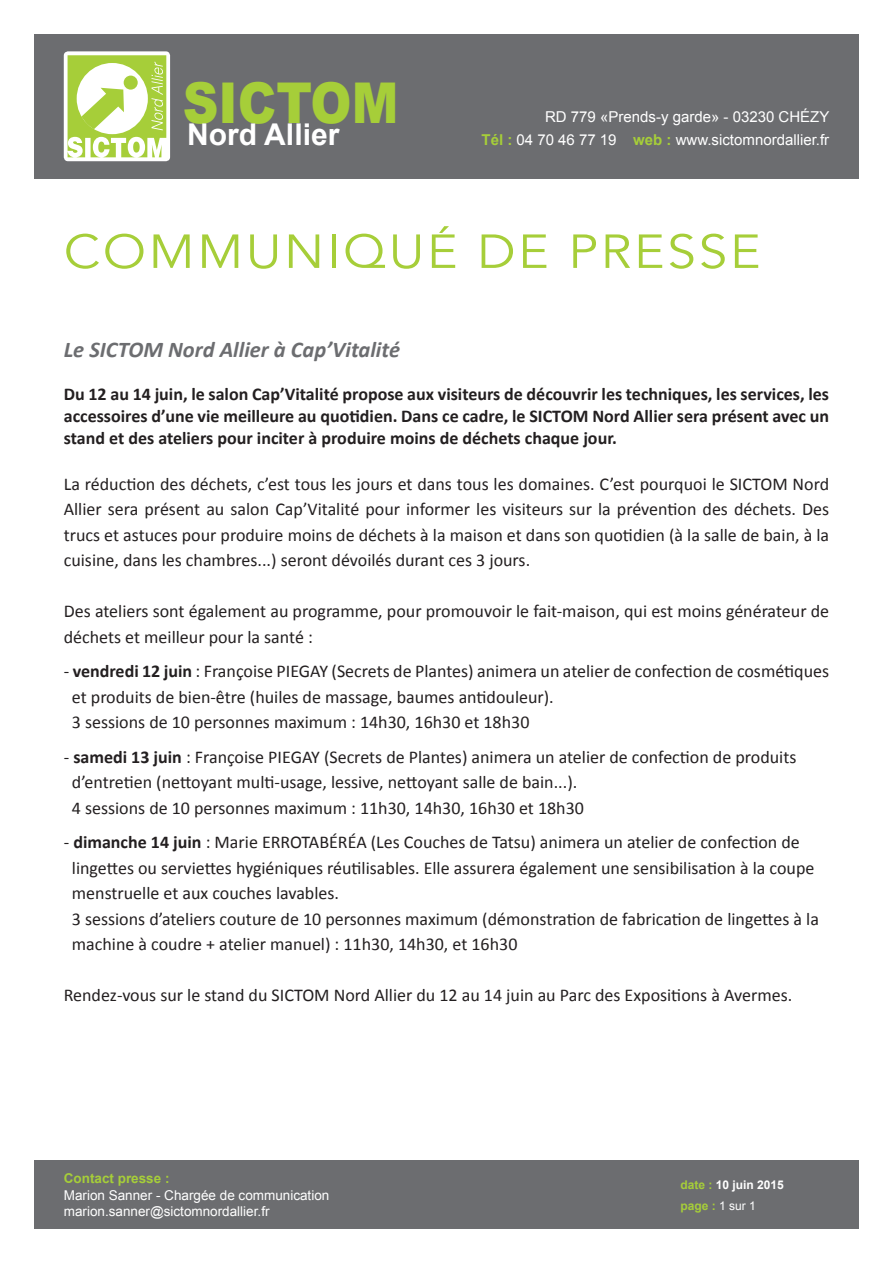
<style>
.page{position:relative;width:893px;height:1263px;background:#fff}
.page>*{position:absolute;margin:0;border:0;box-sizing:border-box;transform-origin:0 0}
.t1{font:900 56.25px "Arial";color:#a6ce39;scale:.88 1}
.t2{font:47.25px "Avenir LT";letter-spacing:.05em;color:#a6ce39;scale:1.1 1}
.t3{font:700 30px "Arial";color:#fff}
.t4{font:italic 700 22.5px "Calibri";color:#6c6d70}
.t5{font:18px/25.5px "Calibri";color:#231f20;text-align:justify}
.t6{font:700 18px/21.6px "Calibri";color:#231f20;text-align:justify}
.t7{font:15px "Arial";color:#fff}
.t8{font:13.5px "Arial";color:#fff}
.t9{font:700 13.5px "Arial";color:#a6ce39}
.t10{font:700 12px "Arial";color:#fff}
.t11{font:700 12px "Arial";color:#a6ce39}
.s1{font-weight:700;color:#a6ce39}
.s2{font-weight:700}
.s3{color:#a6ce39}
.s4{font-weight:400;color:#fff}
</style>
<div class="page">
<div style="left:34px;top:34px;width:825px;height:145px;background:#6c6d70"></div>
<div style="left:34px;top:1161px;width:825px;height:68px;background:#6c6d70"></div>
<svg style="left:64px;top:51px;width:106px;height:110px;background:#f6f8f0"></svg>
<svg style="left:68px;top:55px;width:98px;height:102px;background:#cce38e"></svg>
<p class="t1" style="left:183px;top:62px;width:246px">SICTOM</p>
<p class="t3" style="left:187px;top:114px;width:154px">Nord Allier</p>
<p class="t7" style="left:545px;top:107px;width:286px">RD 779 «Prends-y garde» - 03230 CHÉZY</p>
<p class="t7" style="left:481px;top:129px;width:349px"><span class="s1">Tél :</span> 04 70 46 77 19 <span class="s1">web :</span> www.sictomnordallier.fr</p>
<p class="t2" style="left:64px;top:224px;width:635px">COMMUNIQUÉ DE PRESSE</p>
<p class="t4" style="left:64px;top:335px;width:338px">Le SICTOM Nord Allier à Cap’Vitalité</p>
<p class="t6" style="left:64px;top:384px;width:767px">Du 12 au 14 juin, le salon Cap’Vitalité propose aux visiteurs de découvrir les techniques, les services, les accessoires d’une vie meilleure au quotidien. Dans ce cadre, le SICTOM Nord Allier sera présent avec un stand et des ateliers pour inciter à produire moins de déchets chaque jour.</p>
<p class="t5" style="left:64px;top:471px;width:767px">La réduction des déchets, c’est tous les jours et dans tous les domaines. C’est pourquoi le SICTOM Nord Allier sera présent au salon Cap’Vitalité pour informer les visiteurs sur la prévention des déchets. Des trucs et astuces pour produire moins de déchets à la maison et dans son quotidien (à la salle de bain, à la cuisine, dans les chambres...) seront dévoilés durant ces 3 jours.</p>
<p class="t5" style="left:64px;top:599px;width:767px">Des ateliers sont également au programme, pour promouvoir le fait-maison, qui est moins générateur de déchets et meilleur pour la santé :</p>
<p class="t5" style="left:64px;top:659px;width:767px">- <span class="s2">vendredi 12 juin</span> : Françoise PIEGAY (Secrets de Plantes) animera un atelier de confection de cosmétiques</p>
<p class="t5" style="left:72px;top:684px;width:483px">et produits de bien-être (huiles de massage, baumes antidouleur).</p>
<p class="t5" style="left:72px;top:710px;width:459px">3 sessions de 10 personnes maximum : 14h30, 16h30 et 18h30</p>
<p class="t5" style="left:64px;top:744px;width:734px">- <span class="s2">samedi 13 juin</span> : Françoise PIEGAY (Secrets de Plantes) animera un atelier de confection de produits</p>
<p class="t5" style="left:72px;top:770px;width:507px">d’entretien (nettoyant multi-usage, lessive, nettoyant salle de bain...).</p>
<p class="t5" style="left:72px;top:795px;width:514px">4 sessions de 10 personnes maximum : 11h30, 14h30, 16h30 et 18h30</p>
<p class="t5" style="left:64px;top:830px;width:737px">- <span class="s2">dimanche 14 juin</span> : Marie ERROTABÉRÉA (Les Couches de Tatsu) animera un atelier de confection de</p>
<p class="t5" style="left:72px;top:855px;width:744px">lingettes ou serviettes hygiéniques réutilisables. Elle assurera également une sensibilisation à la coupe</p>
<p class="t5" style="left:72px;top:881px;width:269px">menstruelle et aux couches lavables.</p>
<p class="t5" style="left:72px;top:906px;width:748px">3 sessions d’ateliers couture de 10 personnes maximum (démonstration de fabrication de lingettes à la</p>
<p class="t5" style="left:72px;top:932px;width:447px">machine à coudre + atelier manuel) : 11h30, 14h30, et 16h30</p>
<p class="t5" style="left:64px;top:983px;width:730px">Rendez-vous sur le stand du SICTOM Nord Allier du 12 au 14 juin au Parc des Expositions à Avermes.</p>
<p class="t9" style="left:64px;top:1169px;width:107px">Contact presse :</p>
<p class="t8" style="left:64px;top:1186px;width:267px">Marion Sanner - Chargée de communication</p>
<p class="t8" style="left:64px;top:1203px;width:207px">marion.sanner@sictomnordallier.fr</p>
<p class="t10" style="left:680px;top:1176px;width:105px"><span class="s3">date :</span> 10 juin 2015</p>
<p class="t11" style="left:680px;top:1198px;width:77px">page : <span class="s4">1 sur 1</span></p>
</div>
